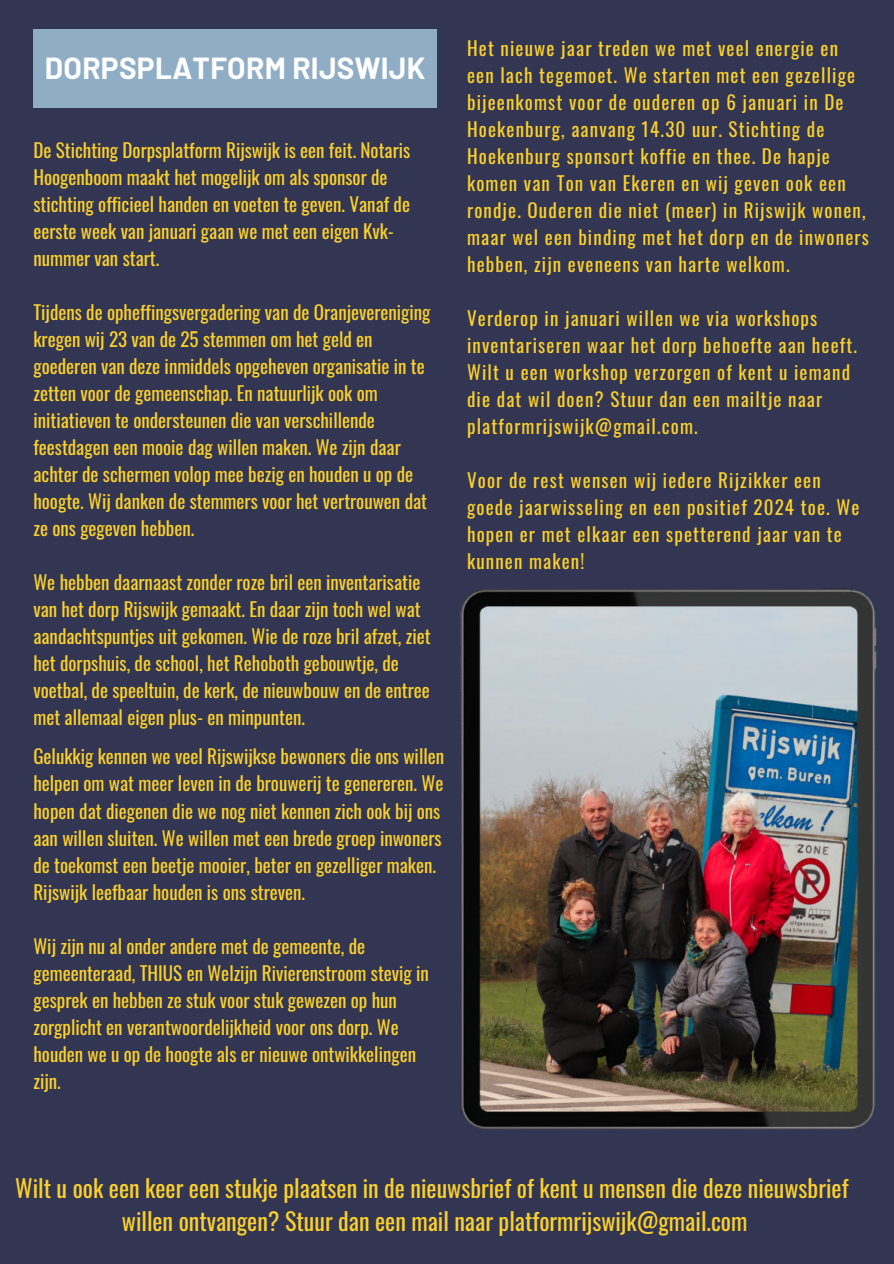
<style>
.page{position:relative;width:894px;height:1264px;background:#fff}
.page>*{position:absolute;margin:0;border:0;box-sizing:border-box;transform-origin:0 0}
.t1{font:700 29.7px "Barlow";letter-spacing:.01em;color:#fff}
.t2{font:24px/32.7px "Oswald";color:#fad02c;text-align:center}
.t3{font:19.05px/27px "Oswald";color:#fad02c}
.t4{font:19.05px/27px "Oswald";letter-spacing:.06em;color:#fad02c}
</style>
<div class="page">
<div style="left:0;top:0;width:893px;height:1263px;background:#333652"></div>
<img style="left:460px;top:588px;width:416px;height:541px">
<div style="left:33px;top:30px;width:404px;height:77px;background:#90adc6"></div>
<h1 class="t1" style="left:45px;top:50px;width:382px">DORPSPLATFORM RIJSWIJK</h1>
<p class="t3" style="left:33px;top:134px;width:378px">De Stichting Dorpsplatform Rijswijk is een feit. Notaris Hoogenboom maakt het mogelijk om als sponsor de stichting officieel handen en voeten te geven. Vanaf de eerste week van januari gaan we met een eigen Kvk&shy;nummer van start.</p>
<p class="t3" style="left:33px;top:296px;width:398px">Tijdens de opheffingsvergadering van de Oranjevereniging kregen wij 23 van de 25 stemmen om het geld en goederen van deze inmiddels opgeheven organisatie in te zetten voor de gemeenschap. En natuurlijk ook om initiatieven te ondersteunen die van verschillende feestdagen een mooie dag willen maken. We zijn daar achter de schermen volop mee bezig en houden u op de hoogte. Wij danken de stemmers voor het vertrouwen dat ze ons gegeven hebben.</p>
<p class="t3" style="left:33px;top:566px;width:398px">We hebben daarnaast zonder roze bril een inventarisatie van het dorp Rijswijk gemaakt. En daar zijn toch wel wat aandachtspuntjes uit gekomen. Wie de roze bril afzet, ziet het dorpshuis, de school, het Rehoboth gebouwtje, de voetbal, de speeltuin, de kerk, de nieuwbouw en de entree met allemaal eigen plus- en minpunten.</p>
<p class="t3" style="left:33px;top:741px;width:412px">Gelukkig kennen we veel Rijswijkse bewoners die ons willen helpen om wat meer leven in de brouwerij te genereren. We hopen dat diegenen die we nog niet kennen zich ook bij ons aan willen sluiten. We willen met een brede groep inwoners de toekomst een beetje mooier, beter en gezelliger maken.<br>Rijswijk leefbaar houden is ons streven.</p>
<p class="t3" style="left:33px;top:930px;width:397px">Wij zijn nu al onder andere met de gemeente, de gemeenteraad, THIUS en Welzijn Rivierenstroom stevig in gesprek en hebben ze stuk voor stuk gewezen op hun zorgplicht en verantwoordelijkheid voor ons dorp. We houden we u op de hoogte als er nieuwe ontwikkelingen zijn.</p>
<p class="t4" style="left:467px;top:33px;width:403px">Het nieuwe jaar treden we met veel energie en een lach tegemoet. We starten met een gezellige bijeenkomst voor de ouderen op 6 januari in De Hoekenburg, aanvang 14.30 uur. Stichting de Hoekenburg sponsort koffie en thee. De hapje komen van Ton van Ekeren en wij geven ook een rondje. Ouderen die niet (meer) in Rijswijk wonen, maar wel een binding met het dorp en de inwoners hebben, zijn eveneens van harte welkom.</p>
<p class="t4" style="left:467px;top:303px;width:391px">Verderop in januari willen we via workshops inventariseren waar het dorp behoefte aan heeft.<br>Wilt u een workshop verzorgen of kent u iemand die dat wil doen? Stuur dan een mailtje naar platformrijswijk@gmail.com.</p>
<p class="t4" style="left:467px;top:465px;width:394px">Voor de rest wensen wij iedere Rijzikker een goede jaarwisseling en een positief 2024 toe. We hopen er met elkaar een spetterend jaar van te kunnen maken!</p>
<p class="t2" style="left:15px;top:1169px;width:834px">Wilt u ook een keer een stukje plaatsen in de nieuwsbrief of kent u mensen die deze nieuwsbrief willen ontvangen? Stuur dan een mail naar platformrijswijk@gmail.com</p>
</div>
